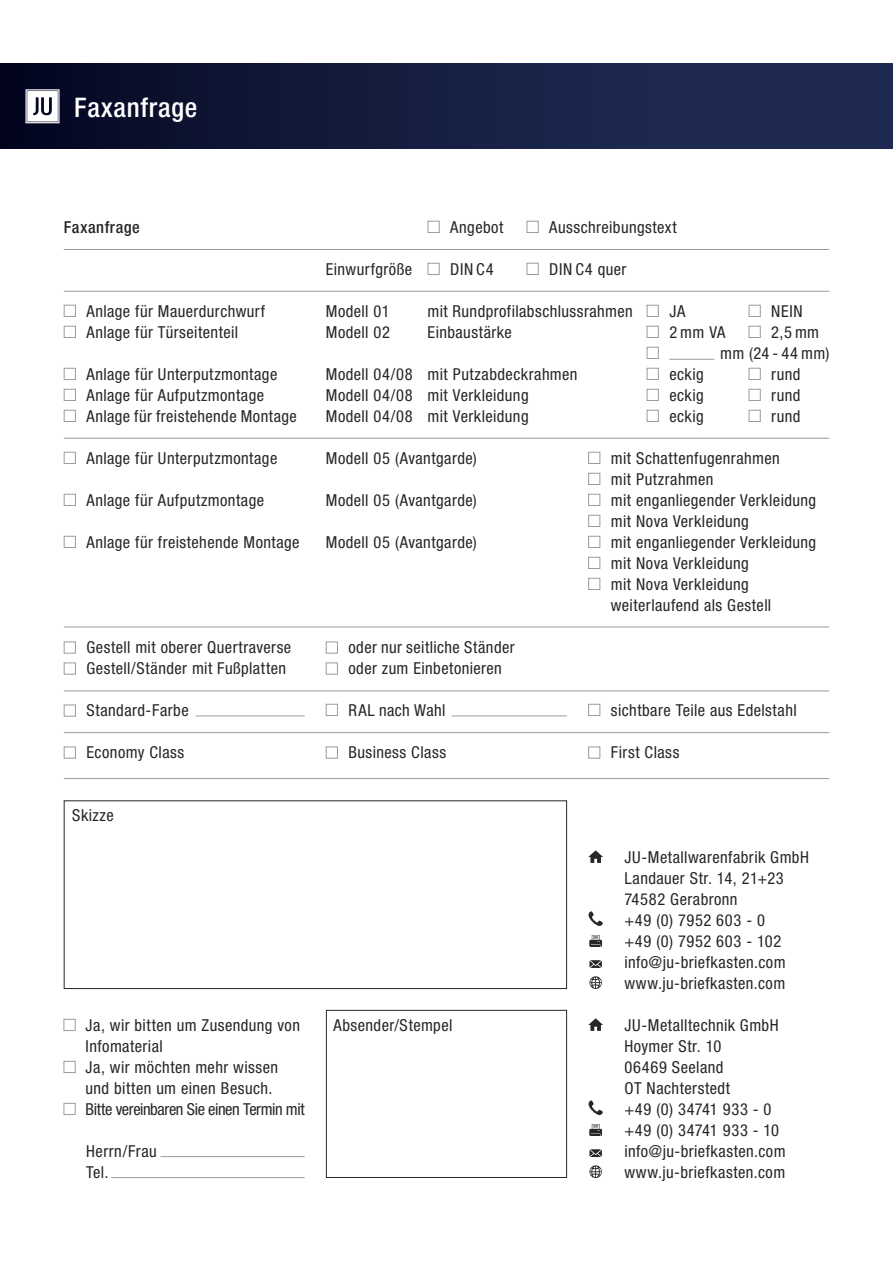
<style>
.page{position:relative;width:893px;height:1263px;background:#fff}
.page>*{position:absolute;margin:0;border:0;box-sizing:border-box;transform-origin:0 0}
.t1{font:500 condensed 27px "Helvetica Neue";letter-spacing:.025em;color:#fff}
.t2{font:condensed 16.5px/21px "Helvetica Neue";letter-spacing:.025em;color:#272726}
.t3{font:500 condensed 16.5px "Helvetica Neue";letter-spacing:.035em;color:#272726}
</style>
<div class="page">
<div style="left:0;top:64px;width:893px;height:85px;background:linear-gradient(to right,#060a24,#22315a)"></div>
<svg style="left:26px;top:89px;width:34px;height:34px"></svg>
<svg style="left:589px;top:960px;width:13px;height:8px"></svg>
<svg style="left:589px;top:935px;width:13px;height:12px"></svg>
<svg style="left:589px;top:976px;width:13px;height:13px"></svg>
<svg style="left:588px;top:850px;width:15px;height:13px"></svg>
<svg style="left:588px;top:911px;width:15px;height:15px"></svg>
<div style="left:326px;top:1010px;width:241px;height:168px;border:1px solid #272726"></div>
<div style="left:64px;top:800px;width:503px;height:189px;border:1px solid #272726"></div>
<hr style="left:64px;top:249px;width:765px;height:1px;background:#9c9c9d">
<div style="left:749px;top:410px;width:12px;height:12px;border:1px solid #9c9c9d"></div>
<hr style="left:161px;top:1156px;width:144px;height:1px;background:#9c9c9d">
<hr style="left:111px;top:1177px;width:194px;height:1px;background:#9c9c9d">
<div style="left:64px;top:1019px;width:12px;height:12px;border:1px solid #9c9c9d"></div>
<div style="left:64px;top:1061px;width:12px;height:12px;border:1px solid #9c9c9d"></div>
<div style="left:64px;top:1103px;width:12px;height:12px;border:1px solid #9c9c9d"></div>
<div style="left:64px;top:641px;width:12px;height:12px;border:1px solid #9c9c9d"></div>
<div style="left:64px;top:662px;width:12px;height:12px;border:1px solid #9c9c9d"></div>
<div style="left:749px;top:389px;width:12px;height:12px;border:1px solid #9c9c9d"></div>
<div style="left:749px;top:368px;width:12px;height:12px;border:1px solid #9c9c9d"></div>
<div style="left:749px;top:326px;width:12px;height:12px;border:1px solid #9c9c9d"></div>
<div style="left:749px;top:305px;width:12px;height:12px;border:1px solid #9c9c9d"></div>
<div style="left:647px;top:410px;width:12px;height:12px;border:1px solid #9c9c9d"></div>
<div style="left:647px;top:368px;width:12px;height:12px;border:1px solid #9c9c9d"></div>
<div style="left:647px;top:389px;width:12px;height:12px;border:1px solid #9c9c9d"></div>
<div style="left:647px;top:326px;width:12px;height:12px;border:1px solid #9c9c9d"></div>
<div style="left:647px;top:305px;width:12px;height:12px;border:1px solid #9c9c9d"></div>
<div style="left:64px;top:704px;width:12px;height:12px;border:1px solid #9c9c9d"></div>
<div style="left:64px;top:746px;width:12px;height:12px;border:1px solid #9c9c9d"></div>
<hr style="left:64px;top:291px;width:765px;height:1px;background:#9c9c9d">
<hr style="left:64px;top:438px;width:765px;height:1px;background:#9c9c9d">
<hr style="left:64px;top:690px;width:765px;height:1px;background:#9c9c9d">
<hr style="left:64px;top:732px;width:765px;height:1px;background:#9c9c9d">
<svg style="left:589px;top:1149px;width:13px;height:8px"></svg>
<svg style="left:589px;top:1124px;width:13px;height:12px"></svg>
<svg style="left:589px;top:1165px;width:13px;height:13px"></svg>
<svg style="left:588px;top:1018px;width:15px;height:13px"></svg>
<svg style="left:588px;top:1100px;width:15px;height:15px"></svg>
<div style="left:326px;top:641px;width:12px;height:12px;border:1px solid #9c9c9d"></div>
<div style="left:326px;top:662px;width:12px;height:12px;border:1px solid #9c9c9d"></div>
<div style="left:326px;top:704px;width:12px;height:12px;border:1px solid #9c9c9d"></div>
<div style="left:428px;top:263px;width:12px;height:12px;border:1px solid #9c9c9d"></div>
<div style="left:527px;top:263px;width:12px;height:12px;border:1px solid #9c9c9d"></div>
<div style="left:527px;top:221px;width:12px;height:12px;border:1px solid #9c9c9d"></div>
<div style="left:428px;top:221px;width:12px;height:12px;border:1px solid #9c9c9d"></div>
<div style="left:647px;top:347px;width:12px;height:12px;border:1px solid #9c9c9d"></div>
<hr style="left:670px;top:359px;width:44px;height:1px;background:#9c9c9d">
<div style="left:326px;top:746px;width:12px;height:12px;border:1px solid #9c9c9d"></div>
<div style="left:588px;top:746px;width:12px;height:12px;border:1px solid #9c9c9d"></div>
<hr style="left:196px;top:715px;width:108px;height:1px;background:#9c9c9d">
<hr style="left:452px;top:715px;width:114px;height:1px;background:#9c9c9d">
<div style="left:588px;top:704px;width:12px;height:12px;border:1px solid #9c9c9d"></div>
<hr style="left:64px;top:627px;width:765px;height:1px;background:#9c9c9d">
<hr style="left:64px;top:778px;width:765px;height:1px;background:#9c9c9d">
<div style="left:588px;top:452px;width:12px;height:12px;border:1px solid #9c9c9d"></div>
<div style="left:588px;top:473px;width:12px;height:12px;border:1px solid #9c9c9d"></div>
<div style="left:588px;top:494px;width:12px;height:12px;border:1px solid #9c9c9d"></div>
<div style="left:588px;top:515px;width:12px;height:12px;border:1px solid #9c9c9d"></div>
<div style="left:588px;top:578px;width:12px;height:12px;border:1px solid #9c9c9d"></div>
<div style="left:588px;top:536px;width:12px;height:12px;border:1px solid #9c9c9d"></div>
<div style="left:588px;top:557px;width:12px;height:12px;border:1px solid #9c9c9d"></div>
<div style="left:64px;top:452px;width:12px;height:12px;border:1px solid #9c9c9d"></div>
<div style="left:64px;top:494px;width:12px;height:12px;border:1px solid #9c9c9d"></div>
<div style="left:64px;top:536px;width:12px;height:12px;border:1px solid #9c9c9d"></div>
<div style="left:64px;top:410px;width:12px;height:12px;border:1px solid #9c9c9d"></div>
<div style="left:64px;top:389px;width:12px;height:12px;border:1px solid #9c9c9d"></div>
<div style="left:64px;top:368px;width:12px;height:12px;border:1px solid #9c9c9d"></div>
<div style="left:64px;top:326px;width:12px;height:12px;border:1px solid #9c9c9d"></div>
<div style="left:64px;top:305px;width:12px;height:12px;border:1px solid #9c9c9d"></div>
<h1 class="t1" style="left:74px;top:91px;width:125px">Faxanfrage</h1>
<p class="t3" style="left:64px;top:217px;width:78px">Faxanfrage</p>
<p class="t2" style="left:326px;top:258px;width:88px">Einwurfgröße</p>
<p class="t2" style="left:450px;top:216px;width:55px">Angebot</p>
<p class="t2" style="left:549px;top:216px;width:129px">Ausschreibungstext</p>
<p class="t2" style="left:450px;top:258px;width:45px">DIN C4</p>
<p class="t2" style="left:549px;top:258px;width:79px">DIN C4 quer</p>
<p class="t2" style="left:86px;top:300px;width:180px">Anlage für Mauerdurchwurf</p>
<p class="t2" style="left:326px;top:300px;width:66px">Modell 01</p>
<p class="t2" style="left:428px;top:300px;width:207px">mit Rundprofilabschlussrahmen</p>
<p class="t2" style="left:669px;top:300px;width:17px">JA</p>
<p class="t2" style="left:771px;top:300px;width:33px">NEIN</p>
<p class="t2" style="left:86px;top:321px;width:153px">Anlage für Türseitenteil</p>
<p class="t2" style="left:326px;top:321px;width:66px">Modell 02</p>
<p class="t2" style="left:428px;top:321px;width:86px">Einbaustärke</p>
<p class="t2" style="left:669px;top:321px;width:58px">2 mm VA</p>
<p class="t2" style="left:771px;top:321px;width:49px">2,5 mm</p>
<p class="t2" style="left:86px;top:363px;width:192px">Anlage für Unterputzmontage</p>
<p class="t2" style="left:326px;top:363px;width:253px">Modell 04/08 mit Putzabdeckrahmen</p>
<p class="t2" style="left:669px;top:363px;width:36px">eckig</p>
<p class="t2" style="left:771px;top:363px;width:31px">rund</p>
<p class="t2" style="left:86px;top:384px;width:179px">Anlage für Aufputzmontage</p>
<p class="t2" style="left:428px;top:384px;width:103px">mit Verkleidung</p>
<p class="t2" style="left:86px;top:405px;width:212px">Anlage für freistehende Montage</p>
<p class="t2" style="left:428px;top:405px;width:103px">mit Verkleidung</p>
<p class="t2" style="left:720px;top:342px;width:111px">mm (24 - 44 mm)</p>
<p class="t2" style="left:326px;top:384px;width:88px">Modell 04/08<br>Modell 04/08</p>
<p class="t2" style="left:669px;top:384px;width:36px">eckig eckig</p>
<p class="t2" style="left:771px;top:384px;width:31px">rund rund</p>
<p class="t2" style="left:86px;top:447px;width:192px">Anlage für Unterputzmontage</p>
<p class="t2" style="left:86px;top:489px;width:179px">Anlage für Aufputzmontage</p>
<p class="t2" style="left:86px;top:531px;width:215px">Anlage für freistehende Montage</p>
<p class="t2" style="left:86px;top:636px;width:206px">Gestell mit oberer Quertraverse</p>
<p class="t2" style="left:86px;top:657px;width:201px">Gestell/Ständer mit Fußplatten</p>
<p class="t2" style="left:86px;top:699px;width:104px">Standard-Farbe</p>
<p class="t2" style="left:86px;top:741px;width:99px">Economy Class</p>
<p class="t2" style="left:72px;top:804px;width:43px">Skizze</p>
<p class="t2" style="left:86px;top:1014px;width:221px">Ja, wir bitten um Zusendung von<br>Infomaterial<br>Ja, wir möchten mehr wissen und bitten um einen Besuch.<br>Bitte vereinbaren Sie einen Termin mit</p>
<p class="t2" style="left:86px;top:1140px;width:72px">Herrn/Frau<br>Tel.</p>
<p class="t2" style="left:326px;top:447px;width:153px">Modell 05 (Avantgarde)</p>
<p class="t2" style="left:326px;top:489px;width:153px">Modell 05 (Avantgarde)</p>
<p class="t2" style="left:326px;top:531px;width:153px">Modell 05 (Avantgarde)</p>
<p class="t2" style="left:348px;top:636px;width:168px">oder nur seitliche Ständer oder zum Einbetonieren</p>
<p class="t2" style="left:348px;top:699px;width:99px">RAL nach Wahl</p>
<p class="t2" style="left:611px;top:447px;width:207px">mit Schattenfugenrahmen<br>mit Putzrahmen<br>mit enganliegender Verkleidung mit Nova Verkleidung</p>
<p class="t2" style="left:611px;top:531px;width:207px">mit enganliegender Verkleidung mit Nova Verkleidung</p>
<p class="t2" style="left:611px;top:573px;width:162px">mit Nova Verkleidung weiterlaufend als Gestell</p>
<p class="t2" style="left:611px;top:699px;width:187px">sichtbare Teile aus Edelstahl</p>
<p class="t2" style="left:348px;top:741px;width:99px">Business Class</p>
<p class="t2" style="left:611px;top:741px;width:70px">First Class</p>
<p class="t2" style="left:333px;top:1014px;width:120px">Absender/Stempel</p>
<p class="t2" style="left:624px;top:846px;width:186px">JU-Metallwarenfabrik GmbH<br>Landauer Str. 14, 21+23<br>74582 Gerabronn<br>+49 (0) 7952 603 - 0<br>+49 (0) 7952 603 - 102 info@ju-briefkasten.com www.ju-briefkasten.com</p>
<p class="t2" style="left:624px;top:1014px;width:163px">JU-Metalltechnik GmbH<br>Hoymer Str. 10<br>06469 Seeland<br>OT Nachterstedt<br>+49 (0) 34741 933 - 0 +49 (0) 34741 933 - 10 info@ju-briefkasten.com www.ju-briefkasten.com</p>
</div>
